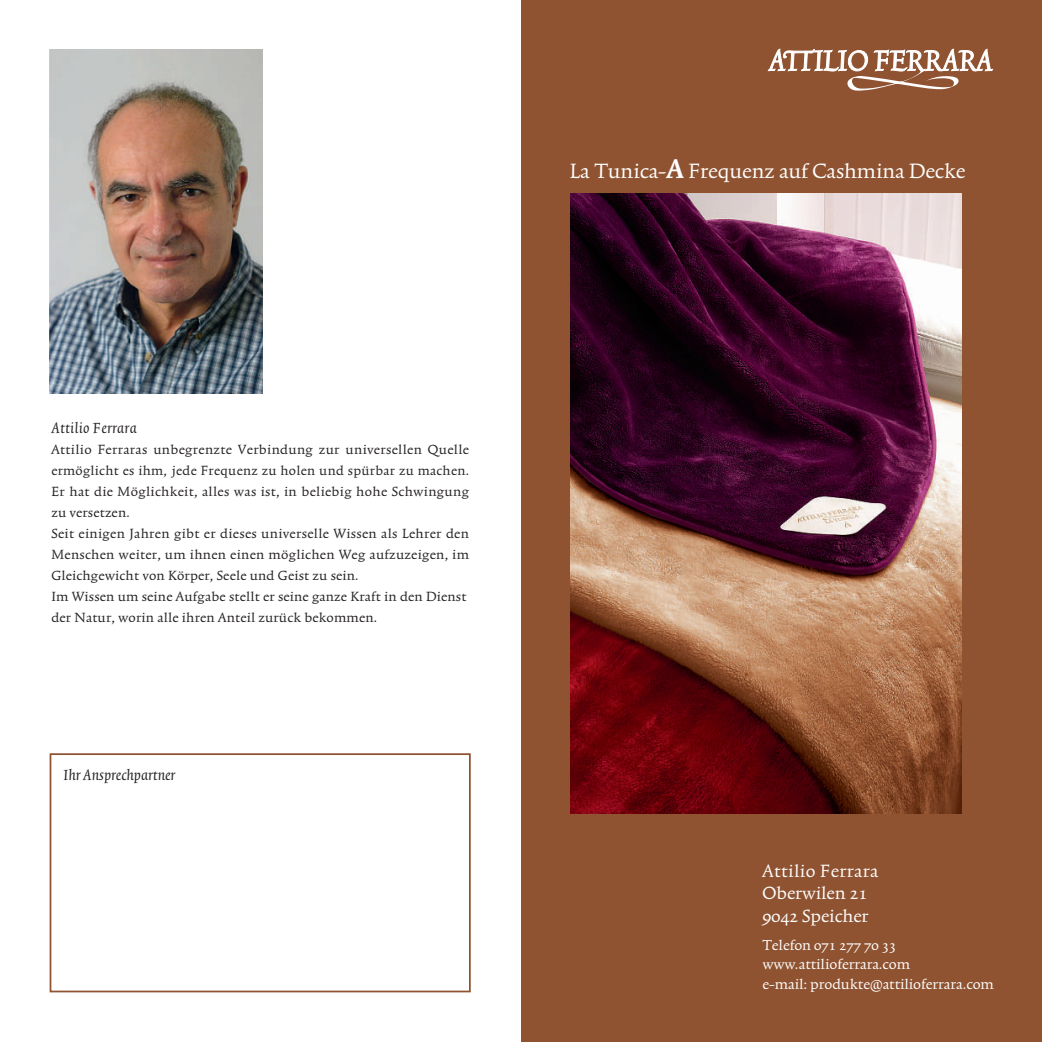
<style>
.page{position:relative;width:1042px;height:1042px;background:#fff}
.page>*{position:absolute;margin:0;border:0;box-sizing:border-box;transform-origin:0 0}
.t1{font:24.5px "Trinite No 1 Rom Wid";color:#fff}
.t2{font:21px/22.8px "Trinite No 1 Rom Wid";color:#fff}
.t3{font:italic 18.38px "Trinite No 1";color:#231f20}
.t4{font:17.15px/19.2px "Trinite No 1 Rom Wid";color:#fff}
.t5{font:15.75px/21px "Trinite No 1 Rom Wid";letter-spacing:.025em;color:#231f20}
.s1{font-family:"Trinite No 1";font-weight:700;font-size:31.5px}
</style>
<div class="page">
<div style="left:521px;top:0;width:521px;height:1042px;background:#8f5331"></div>
<div style="left:50px;top:753px;width:421px;height:239px;border:2px solid #8f5331"></div>
<img style="left:50px;top:50px;width:213px;height:344px">
<svg style="left:767px;top:48px;width:226px;height:43px"></svg>
<img style="left:570px;top:193px;width:392px;height:621px">
<p class="t3" style="left:51px;top:419px;width:87px">Attilio Ferrara</p>
<p class="t5" style="left:51px;top:440px;width:419px">Attilio Ferraras unbegrenzte Verbindung zur universellen Quelle ermöglicht es ihm, jede Frequenz zu holen und spürbar zu machen.<br>Er hat die Möglichkeit, alles was ist, in beliebig hohe Schwingung zu versetzen.<br>Seit einigen Jahren gibt er dieses universelle Wissen als Lehrer den Menschen weiter, um ihnen einen möglichen Weg aufzuzeigen, im Gleichgewicht von Körper, Seele und Geist zu sein.<br>Im Wissen um seine Aufgabe stellt er seine ganze Kraft in den Dienst der Natur, worin alle ihren Anteil zurück bekommen.</p>
<p class="t3" style="left:64px;top:766px;width:113px">IhrAnsprechpartner</p>
<h1 class="t1" style="left:570px;top:159px;width:397px">La Tunica-<span class="s1">A</span> Frequenz auf Cashmina Decke</h1>
<h2 class="t2" style="left:762px;top:860px;width:117px">Attilio Ferrara<br>Oberwilen 21<br>9042 Speicher</h2>
<p class="t4" style="left:762px;top:936px;width:233px">Telefon 071 277 70 33 www.attilioferrara.com<br>e-mail: produkte@attilioferrara.com</p>
</div>
